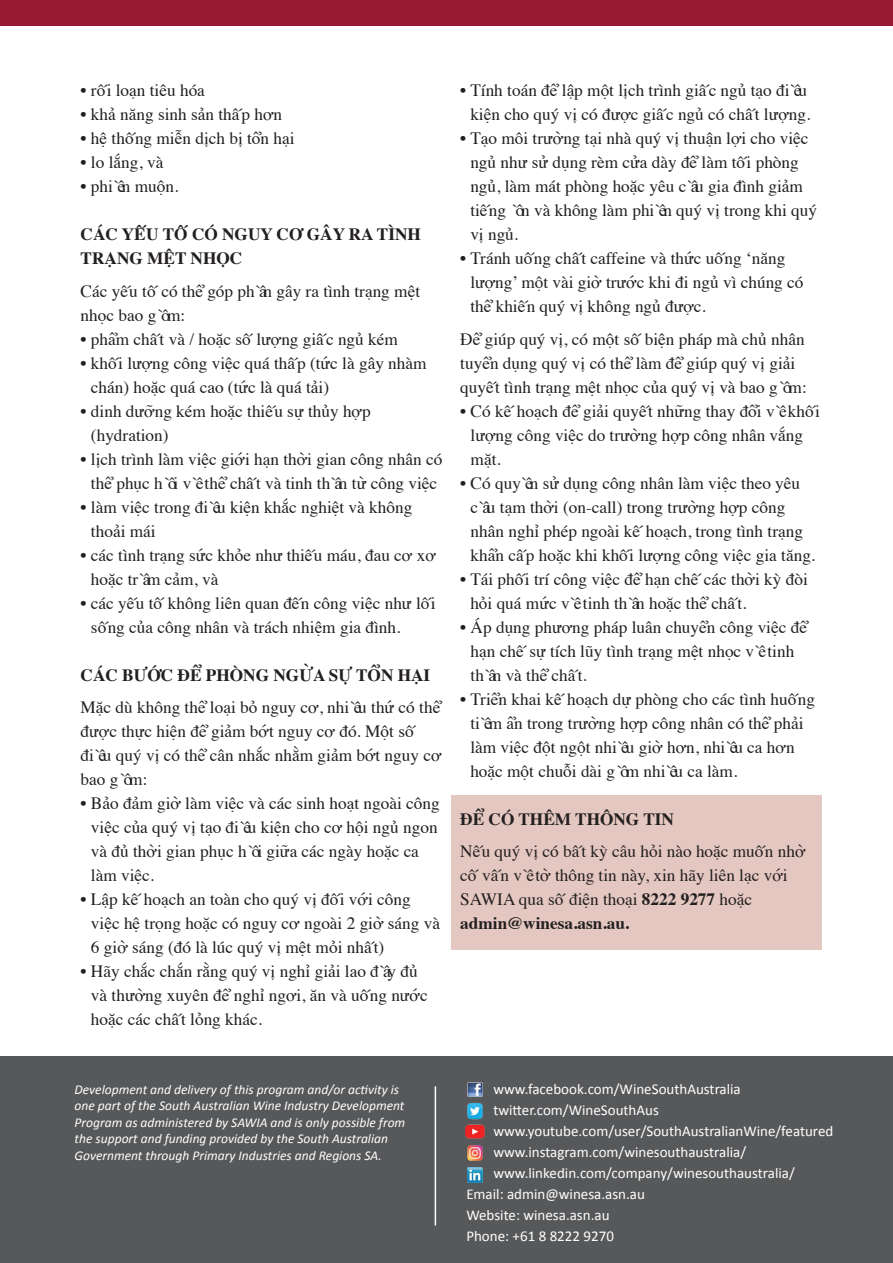
<style>
.page{position:relative;width:893px;height:1263px;background:#fff}
.page>*{position:absolute;margin:0;border:0;box-sizing:border-box;transform-origin:0 0}
.t1{font:17.25px/24px "Times";color:#231f20}
.t2{font:700 17.25px/24px "Times";color:#231f20}
.t3{font:15px "Calibri";color:#fff}
.t4{font:italic 13.5px/16.5px "Calibri";color:#fff}
.s1{font-weight:700}
</style>
<div class="page">
<div style="left:451px;top:795px;width:371px;height:155px;background:#e4c7c0"></div>
<div style="left:0;top:1056px;width:893px;height:207px;background:#57585a"></div>
<img style="left:468px;top:1082px;width:14px;height:14px">
<img style="left:467px;top:1145px;width:16px;height:16px">
<img style="left:467px;top:1102px;width:16px;height:17px">
<img style="left:465px;top:1124px;width:19px;height:14px">
<hr style="left:435px;top:1086px;width:1px;height:139px;background:#fff">
<div style="left:0;top:0;width:893px;height:26px;background:#991a34"></div>
<img style="left:468px;top:1167px;width:14px;height:15px">
<p class="t1" style="left:81px;top:77px;width:126px">• rối loạn tiêu hóa</p>
<p class="t1" style="left:81px;top:101px;width:203px">• khả năng sinh sản thấp hơn</p>
<p class="t1" style="left:81px;top:125px;width:215px">• hệ thống miễn dịch bị tổn hại</p>
<p class="t1" style="left:81px;top:149px;width:84px">• lo lắng, và</p>
<p class="t1" style="left:81px;top:173px;width:99px">• phiền muộn.</p>
<p class="t2" style="left:81px;top:220px;width:342px">CÁC YẾU TỐ CÓ NGUY CƠ GÂY RA TÌNH<br>TRẠNG MỆT NHỌC</p>
<p class="t1" style="left:81px;top:277px;width:341px">Các yếu tố có thể góp phần gây ra tình trạng mệt nhọc bao gồm:</p>
<p class="t1" style="left:81px;top:325px;width:319px">• phẩm chất và / hoặc số lượng giấc ngủ kém</p>
<p class="t1" style="left:91px;top:349px;width:337px;text-indent:-10px">• khối lượng công việc quá thấp (tức là gây nhàm chán) hoặc quá cao (tức là quá tải)</p>
<p class="t1" style="left:91px;top:397px;width:281px;text-indent:-10px">• dinh dưỡng kém hoặc thiếu sự thủy hợp (hydration)</p>
<p class="t1" style="left:81px;top:445px;width:363px;text-align:center">• lịch trình làm việc giới hạn thời gian công nhân có thể phục hồi về thể chất và tinh thần từ công việc</p>
<p class="t1" style="left:91px;top:493px;width:323px;text-indent:-10px">• làm việc trong điều kiện khắc nghiệt và không thoải mái</p>
<p class="t1" style="left:91px;top:541px;width:346px;text-indent:-10px">• các tình trạng sức khỏe như thiếu máu, đau cơ xơ hoặc trầm cảm, và</p>
<p class="t1" style="left:91px;top:589px;width:346px;text-indent:-10px">• các yếu tố không liên quan đến công việc như lối sống của công nhân và trách nhiệm gia đình.</p>
<p class="t2" style="left:81px;top:661px;width:351px">CÁC BƯỚC ĐỂ PHÒNG NGỪA SỰ TỔN HẠI</p>
<p class="t1" style="left:81px;top:694px;width:362px">Mặc dù không thể loại bỏ nguy cơ, nhiều thứ có thể được thực hiện để giảm bớt nguy cơ đó. Một số điều quý vị có thể cân nhắc nhằm giảm bớt nguy cơ bao gồm:</p>
<p class="t1" style="left:91px;top:790px;width:350px;text-indent:-10px">• Bảo đảm giờ làm việc và các sinh hoạt ngoài công việc của quý vị tạo điều kiện cho cơ hội ngủ ngon và đủ thời gian phục hồi giữa các ngày hoặc ca làm việc.</p>
<p class="t1" style="left:91px;top:886px;width:351px;text-indent:-10px">• Lập kế hoạch an toàn cho quý vị đối với công việc hệ trọng hoặc có nguy cơ ngoài 2 giờ sáng và<br>6 giờ sáng (đó là lúc quý vị mệt mỏi nhất)</p>
<p class="t1" style="left:91px;top:958px;width:338px;text-indent:-10px">• Hãy chắc chắn rằng quý vị nghỉ giải lao đầy đủ và thường xuyên để nghỉ ngơi, ăn và uống nước hoặc các chất lỏng khác.</p>
<p class="t1" style="left:460px;top:77px;width:352px;text-align:center">• Tính toán để lập một lịch trình giấc ngủ tạo điều kiện cho quý vị có được giấc ngủ có chất lượng.</p>
<p class="t1" style="left:470px;top:125px;width:348px;text-indent:-10px">• Tạo môi trường tại nhà quý vị thuận lợi cho việc ngủ như sử dụng rèm cửa dày để làm tối phòng ngủ, làm mát phòng hoặc yêu cầu gia đình giảm tiếng ồn và không làm phiền quý vị trong khi quý vị ngủ.</p>
<p class="t1" style="left:470px;top:245px;width:335px;text-indent:-10px">• Tránh uống chất caffeine và thức uống ‘năng lượng’ một vài giờ trước khi đi ngủ vì chúng có thể khiến quý vị không ngủ được.</p>
<p class="t1" style="left:460px;top:325px;width:348px">Để giúp quý vị, có một số biện pháp mà chủ nhân tuyển dụng quý vị có thể làm để giúp quý vị giải quyết tình trạng mệt nhọc của quý vị và bao gồm:</p>
<p class="t1" style="left:471px;top:397px;width:351px;text-indent:-10px">• Có kế hoạch để giải quyết những thay đổi về khối lượng công việc do trường hợp công nhân vắng mặt.</p>
<p class="t1" style="left:471px;top:469px;width:346px;text-indent:-10px">• Có quyền sử dụng công nhân làm việc theo yêu cầu tạm thời (on-call) trong trường hợp công nhân nghỉ phép ngoài kế hoạch, trong tình trạng khẩn cấp hoặc khi khối lượng công việc gia tăng.</p>
<p class="t1" style="left:470px;top:565px;width:339px;text-indent:-10px">• Tái phối trí công việc để hạn chế các thời kỳ đòi hỏi quá mức về tinh thần hoặc thể chất.</p>
<p class="t1" style="left:471px;top:613px;width:338px;text-indent:-10px">• Áp dụng phương pháp luân chuyển công việc để hạn chế sự tích lũy tình trạng mệt nhọc về tinh thần và thể chất.</p>
<p class="t1" style="left:470px;top:685px;width:346px;text-indent:-10px">• Triển khai kế hoạch dự phòng cho các tình huống tiềm ẩn trong trường hợp công nhân có thể phải làm việc đột ngột nhiều giờ hơn, nhiều ca hơn hoặc một chuỗi dài gồm nhiều ca làm.</p>
<p class="t2" style="left:460px;top:805px;width:215px">ĐỂ CÓ THÊM THÔNG TIN</p>
<p class="t1" style="left:460px;top:838px;width:347px">Nếu quý vị có bất kỳ câu hỏi nào hoặc muốn nhờ cố vấn về tờ thông tin này, xin hãy liên lạc với SAWIA qua số điện thoại <span class="s1">8222 9277</span> hoặc <span class="s1">admin@winesa.asn.au.</span></p>
<p class="t4" style="left:75px;top:1080px;width:332px">Development and delivery of this program and/or activity is one part of the South Australian Wine Industry Development Program as administered by SAWIA and is only possible from the support and funding provided by the South Australian Government through Primary Industries and Regions SA.</p>
<p class="t3" style="left:493px;top:1079px;width:249px">www.facebook.com/WineSouthAustralia</p>
<p class="t3" style="left:493px;top:1100px;width:167px">twitter.com/WineSouthAus</p>
<p class="t3" style="left:493px;top:1121px;width:341px">www.youtube.com/user/SouthAustralianWine/featured</p>
<p class="t3" style="left:493px;top:1142px;width:254px">www.instagram.com/winesouthaustralia/</p>
<p class="t3" style="left:493px;top:1163px;width:303px">www.linkedin.com/company/winesouthaustralia/</p>
<p class="t3" style="left:466px;top:1184px;width:180px">Email: admin@winesa.asn.au</p>
<p class="t3" style="left:466px;top:1205px;width:145px">Website: winesa.asn.au</p>
<p class="t3" style="left:466px;top:1226px;width:149px">Phone: +61 8 8222 9270</p>
</div>
